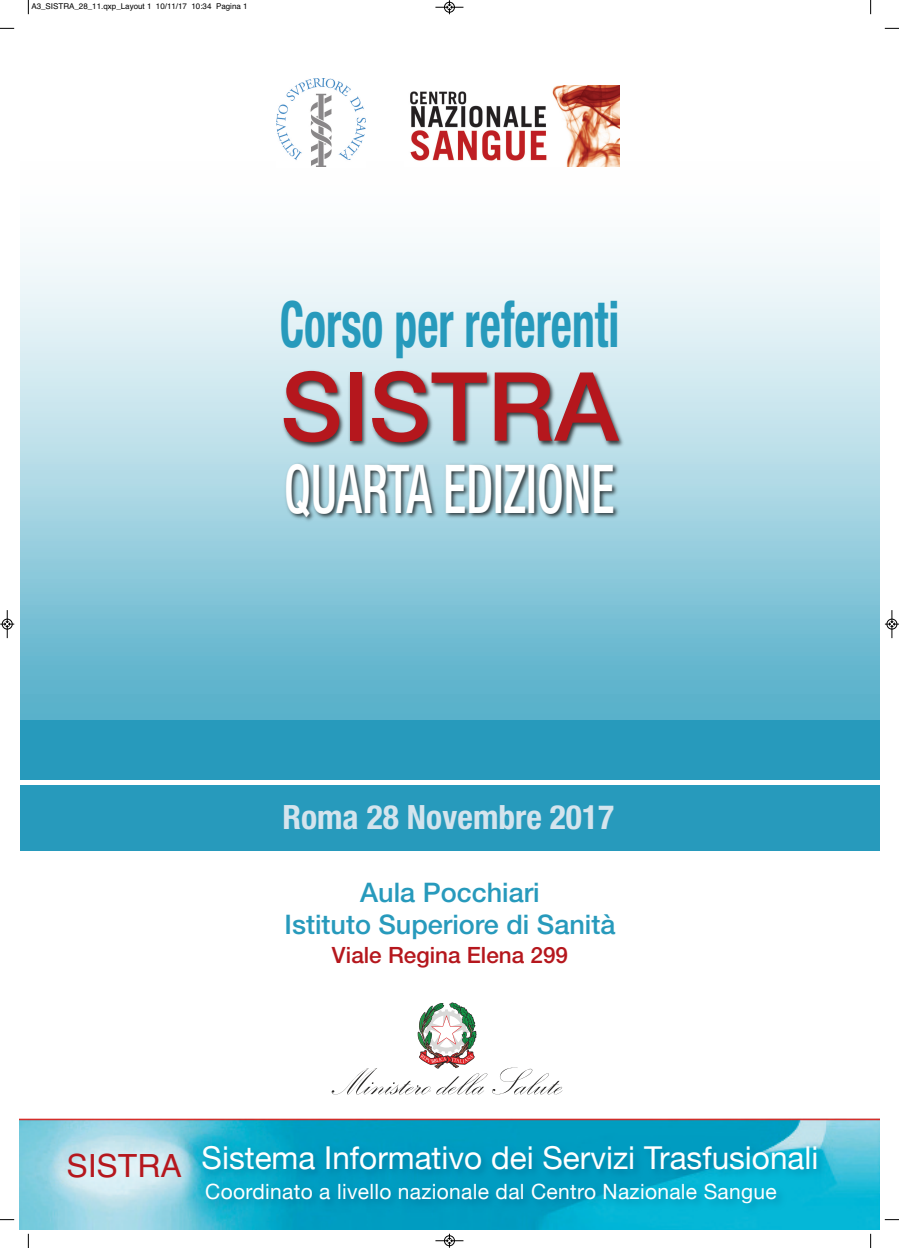
<style>
.page{position:relative;width:899px;height:1248px;background:#fff}
.page>*{position:absolute;margin:0;border:0;box-sizing:border-box;transform-origin:0 0}
.t1{font:500 95.4px "Helvetica Neue LT Std";color:#b5171d}
.t2{font:500 condensed 67.5px "Helvetica Neue LT Std";color:#fff;scale:.71 1}
.t3{font:700 condensed 63.9px "Helvetica Neue LT Std";color:#279abc;scale:.71 1}
.t4{font:700 condensed 33.5px "Helvetica Neue LT Std";color:#d4e4ed}
.t5{font:32px "Helvetica";color:#b5171d}
.t6{font:31.5px "Helvetica Neue";color:#fff}
.t7{font:500 27px/32.4px "Helvetica Neue LT Std";color:#279abc;text-align:center}
.t8{font:500 22.5px "Helvetica Neue LT Std";color:#b5171d}
.t9{font:21px "Helvetica Neue";letter-spacing:.015em;color:#fff}
.t10{font:8px "Helvetica";color:#000}
</style>
<div class="page">
<div style="left:20px;top:162px;width:859px;height:618px;background:#279abc"></div>
<svg style="left:20px;top:156px;width:859px;height:563px;background:#d0e8ef"></svg>
<div style="left:20px;top:785px;width:859px;height:65px;background:#279abc"></div>
<img style="left:20px;top:490px;width:860px;height:173px">
<img style="left:20px;top:357px;width:860px;height:133px">
<img style="left:276px;top:78px;width:90px;height:89px">
<img style="left:404px;top:86px;width:215px;height:80px">
<img style="left:20px;top:1118px;width:859px;height:110px">
<img style="left:174px;top:1131px;width:706px;height:71px">
<img style="left:191px;top:1173px;width:662px;height:55px">
<img style="left:37px;top:1143px;width:188px;height:78px">
<svg style="left:332px;top:1002px;width:230px;height:92px"></svg>
<svg style="left:28px;top:0;width:1px;height:14px"></svg>
<svg style="left:0;top:28px;width:14px;height:1px"></svg>
<svg style="left:870px;top:0;width:1px;height:14px"></svg>
<svg style="left:884px;top:28px;width:15px;height:1px"></svg>
<svg style="left:28px;top:1233px;width:1px;height:14px"></svg>
<svg style="left:0;top:1219px;width:14px;height:1px"></svg>
<svg style="left:870px;top:1233px;width:1px;height:14px"></svg>
<svg style="left:884px;top:1219px;width:15px;height:1px"></svg>
<svg style="left:435px;top:0;width:28px;height:14px"></svg>
<svg style="left:435px;top:1233px;width:28px;height:14px"></svg>
<svg style="left:0;top:610px;width:14px;height:28px"></svg>
<svg style="left:884px;top:610px;width:14px;height:28px"></svg>
<p class="t10" style="left:31px;top:2px;width:218px">A3_SISTRA_28_11.qxp_Layout 1 10/11/17 10:34 Pagina 1</p>
<h3 class="t3" style="left:280px;top:301px;width:480px">Corso per referenti</h3>
<h1 class="t1" style="left:280px;top:372px;width:339px">SISTRA</h1>
<h2 class="t2" style="left:284px;top:464px;width:467px">QUARTA EDIZIONE</h2>
<h3 class="t4" style="left:282px;top:804px;width:333px">Roma 28 Novembre 2017</h3>
<p class="t7" style="left:284px;top:878px;width:332px">Aula Pocchiari<br>Istituto Superiore di Sanità</p>
<p class="t8" style="left:332px;top:947px;width:237px">Viale Regina Elena 299</p>
<h3 class="t5" style="left:66px;top:1147px;width:117px">SISTRA</h3>
<h3 class="t6" style="left:202px;top:1138px;width:618px">Sistema Informativo dei Servizi Trasfusionali</h3>
<p class="t9" style="left:205px;top:1179px;width:573px">Coordinato a livello nazionale dal Centro Nazionale Sangue</p>
</div>
